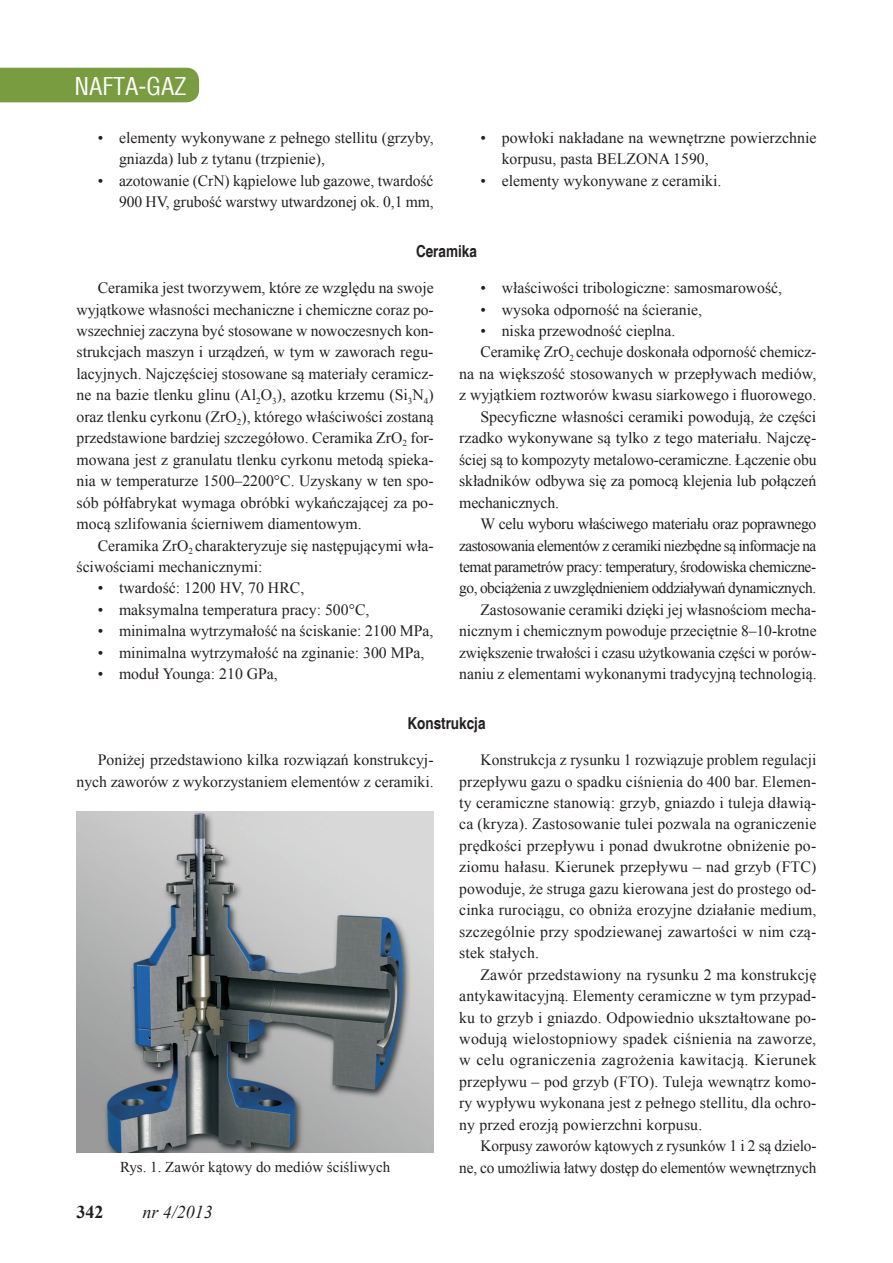
<style>
.page{position:relative;width:893px;height:1263px;background:#fff}
.page>*{position:absolute;margin:0;border:0;box-sizing:border-box;transform-origin:0 0}
.t1{font:24px "Switzerland Condensed";color:#fff}
.t2{font:italic 18px "Times New Roman";color:#231f20}
.t3{font:700 18px "Times New Roman";color:#231f20}
.t4{font:700 condensed 16.5px "Helvetica";color:#231f20}
.t5{font:15.75px/21.5px "Times New Roman";color:#231f20}
.t6{font:15.75px "Times New Roman";letter-spacing:-.03em;color:#231f20}
.t7{font:15.75px "Times New Roman";letter-spacing:-.035em;color:#231f20}
.t8{font:15.75px "Times New Roman";letter-spacing:-.025em;color:#231f20}
.t9{font:15px "Times New Roman";color:#231f20}
</style>
<div class="page">
<div style="left:0;top:68px;width:199px;height:34px;background:#7a9c40"></div>
<img style="left:77px;top:812px;width:357px;height:341px">
<h1 class="t1" style="left:74px;top:71px;width:114px">NAFTA-GAZ</h1>
<p class="t5" style="left:119px;top:126px;width:316px;text-indent:-21px">• elementy wykonywane z pełnego stellitu (grzyby, gniazda) lub z tytanu (trzpienie),</p>
<p class="t5" style="left:98px;top:169px;width:337px;text-align:right">• azotowanie (CrN) kąpielowe lub gazowe, twardość<br>900 HV, grubość warstwy utwardzonej ok. 0,1 mm,</p>
<p class="t5" style="left:502px;top:126px;width:316px;text-indent:-21px">• powłoki nakładane na wewnętrzne powierzchnie korpusu, pasta BELZONA 1590,</p>
<p class="t5" style="left:480px;top:169px;width:242px">• elementy wykonywane z ceramiki.</p>
<p class="t4" style="left:416px;top:241px;width:62px">Ceramika</p>
<p class="t5" style="left:77px;top:277px;width:359px;text-align:justify;text-indent:21px">Ceramika jest tworzywem, które ze względu na swoje wyjątkowe własności mechaniczne i chemiczne coraz po&shy;wszechniej zaczyna być stosowane w nowoczesnych kon&shy;strukcjach maszyn i urządzeń, w tym w zaworach regu&shy;lacyjnych. Najczęściej stosowane są materiały ceramicz&shy;ne na bazie tlenku glinu (Al<sub>2</sub>O<sub>3</sub>), azotku krzemu (Si<sub>3</sub>N<sub>4</sub>) oraz tlenku cyrkonu (ZrO<sub>2</sub>), którego właściwości zostaną przedstawione bardziej szczegółowo. Ceramika ZrO<sub>2</sub> for&shy;mowana jest z granulatu tlenku cyrkonu metodą spieka&shy;nia w temperaturze 1500–2200°C. Uzyskany w ten spo&shy;sób półfabrykat wymaga obróbki wykańczającej za po&shy;mocą szlifowania ścierniwem diamentowym.</p>
<p class="t5" style="left:77px;top:534px;width:359px;text-indent:21px">Ceramika ZrO<sub>2</sub> charakteryzuje się następującymi wła&shy;ściwościami mechanicznymi:</p>
<p class="t5" style="left:98px;top:577px;width:208px">• twardość: 1200 HV, 70 HRC,</p>
<p class="t5" style="left:98px;top:599px;width:273px">• maksymalna temperatura pracy: 500°C,</p>
<p class="t5" style="left:98px;top:620px;width:337px">• minimalna wytrzymałość na ściskanie: 2100 MPa,</p>
<p class="t5" style="left:98px;top:641px;width:328px">• minimalna wytrzymałość na zginanie: 300 MPa,</p>
<p class="t5" style="left:98px;top:663px;width:182px">• moduł Younga: 210 GPa,</p>
<p class="t5" style="left:480px;top:277px;width:303px">• właściwości tribologiczne: samosmarowość,</p>
<p class="t5" style="left:480px;top:298px;width:223px">• wysoka odporność na ścieranie,</p>
<p class="t5" style="left:480px;top:320px;width:196px">• niska przewodność cieplna.</p>
<p class="t5" style="left:480px;top:341px;width:337px">Ceramikę ZrO<sub>2</sub> cechuje doskonała odporność chemicz-</p>
<p class="t5" style="left:459px;top:363px;width:359px">na na większość stosowanych w przepływach mediów,</p>
<p class="t5" style="left:459px;top:384px;width:359px">z wyjątkiem roztworów kwasu siarkowego i fluorowego.</p>
<p class="t5" style="left:480px;top:406px;width:337px">Specyficzne własności ceramiki powodują, że części</p>
<p class="t5" style="left:459px;top:427px;width:359px">rzadko wykonywane są tylko z tego materiału. Najczę-</p>
<p class="t5" style="left:459px;top:448px;width:359px">ściej są to kompozyty metalowo-ceramiczne. Łączenie obu</p>
<p class="t5" style="left:459px;top:470px;width:358px">składników odbywa się za pomocą klejenia lub połączeń</p>
<p class="t5" style="left:459px;top:491px;width:101px">mechanicznych.</p>
<p class="t8" style="left:480px;top:513px;width:337px">W celu wyboru właściwego materiału oraz poprawnego</p>
<p class="t7" style="left:459px;top:535px;width:358px">zastosowania elementów z ceramiki niezbędne są informacje na</p>
<p class="t6" style="left:459px;top:556px;width:359px">temat parametrów pracy: temperatury, środowiska chemiczne-</p>
<p class="t6" style="left:459px;top:578px;width:358px">go, obciążenia z uwzględnieniem oddziaływań dynamicznych.</p>
<p class="t5" style="left:480px;top:599px;width:337px">Zastosowanie ceramiki dzięki jej własnościom mecha-</p>
<p class="t5" style="left:459px;top:620px;width:359px">nicznym i chemicznym powoduje przeciętnie 8–10-krotne</p>
<p class="t5" style="left:459px;top:641px;width:359px">zwiększenie trwałości i czasu użytkowania części w porów-</p>
<p class="t5" style="left:459px;top:663px;width:359px">naniu z elementami wykonanymi tradycyjną technologią.</p>
<p class="t4" style="left:407px;top:713px;width:80px">Konstrukcja</p>
<p class="t5" style="left:77px;top:749px;width:359px;text-align:right">Poniżej przedstawiono kilka rozwiązań konstrukcyj&shy;nych zaworów z wykorzystaniem elementów z ceramiki.</p>
<p class="t5" style="left:459px;top:749px;width:359px;text-align:justify;text-indent:21px">Konstrukcja z rysunku 1 rozwiązuje problem regulacji przepływu gazu o spadku ciśnienia do 400 bar. Elemen&shy;ty ceramiczne stanowią: grzyb, gniazdo i tuleja dławią&shy;ca (kryza). Zastosowanie tulei pozwala na ograniczenie prędkości przepływu i ponad dwukrotne obniżenie po&shy;ziomu hałasu. Kierunek przepływu – nad grzyb (FTC) powoduje, że struga gazu kierowana jest do prostego od&shy;cinka rurociągu, co obniża erozyjne działanie medium, szczególnie przy spodziewanej zawartości w nim czą&shy;stek stałych.</p>
<p class="t5" style="left:459px;top:963px;width:359px;text-align:justify;text-indent:21px">Zawór przedstawiony na rysunku 2 ma konstrukcję antykawitacyjną. Elementy ceramiczne w tym przypad&shy;ku to grzyb i gniazdo. Odpowiednio ukształtowane po&shy;wodują wielostopniowy spadek ciśnienia na zaworze, w celu ograniczenia zagrożenia kawitacją. Kierunek przepływu – pod grzyb (FTO). Tuleja wewnątrz komo&shy;ry wypływu wykonana jest z pełnego stellitu, dla ochro&shy;ny przed erozją powierzchni korpusu.</p>
<p class="t5" style="left:459px;top:1135px;width:359px;text-align:right">Korpusy zaworów kątowych z rysunków 1 i 2 są dzielo&shy;ne, co umożliwia łatwy dostęp do elementów wewnętrznych</p>
<p class="t9" style="left:120px;top:1157px;width:272px">Rys. 1. Zawór kątowy do mediów ściśliwych</p>
<p class="t3" style="left:77px;top:1199px;width:28px">342</p>
<p class="t2" style="left:142px;top:1200px;width:72px">nr 4/2013</p>
</div>
